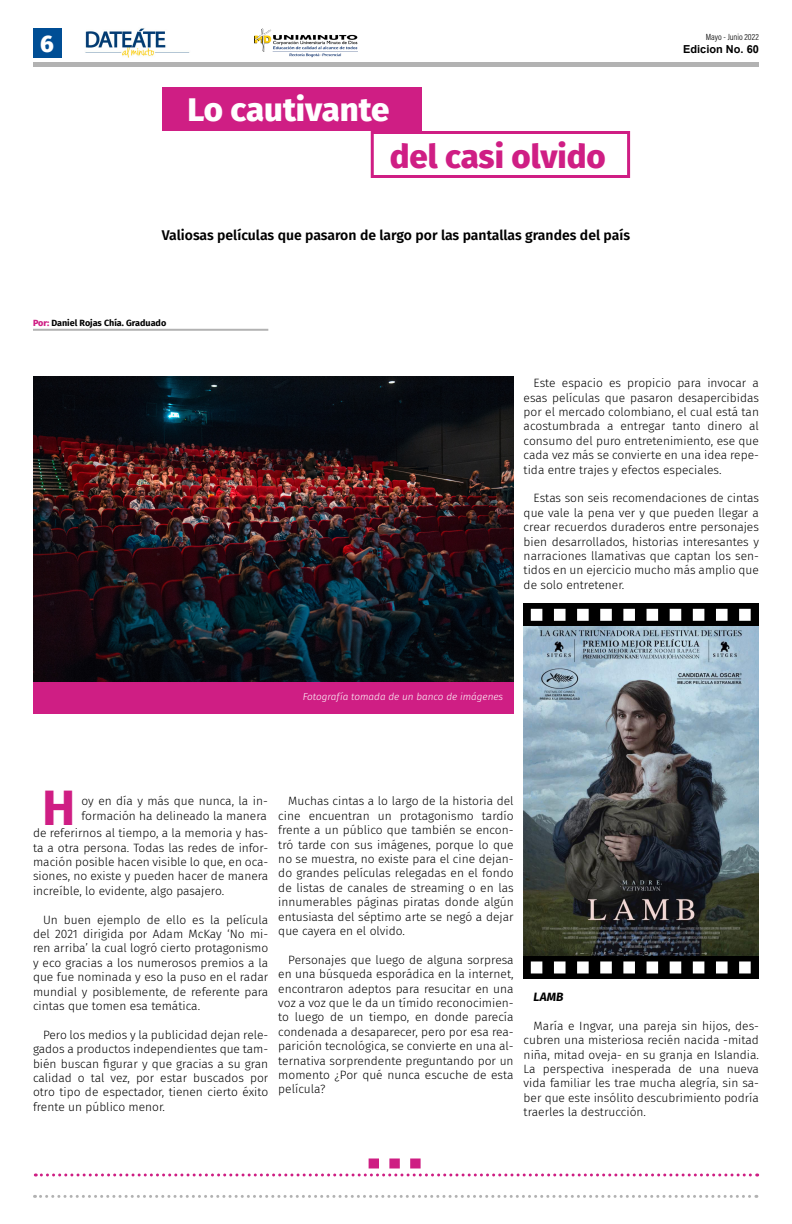
<style>
.page{position:relative;width:792px;height:1224px;background:#fff}
.page>*{position:absolute;margin:0;border:0;box-sizing:border-box;transform-origin:0 0}
.t1{font:700 50px "Fira Sans";color:#cf1e84}
.t2{font:800 33px "Fira Sans";color:#cf1e84}
.t3{font:800 33px "Fira Sans";color:#fff}
.t4{font:800 24px "Fira Sans";color:#fff}
.t5{font:600 14px "Fira Sans";color:#000}
.t6{font:300 12px/14.4px "Fira Sans";color:#000;text-align:justify}
.t7{font:italic 700 12px "Fira Sans";color:#000}
.t8{font:700 11px "Arial";color:#000}
.t9{font:italic 300 10px "Fira Sans";color:#fff}
.t10{font:700 9px "Fira Sans";color:#000}
.t11{font:9px "Acumin Variable Concept";letter-spacing:-.115em;color:#000}
.s1{font-weight:800;color:#cf1e84}
</style>
<div class="page">
<div style="left:33px;top:62px;width:726px;height:5px;background:#b2b2b2"></div>
<div style="left:33px;top:28px;width:29px;height:30px;background:#004e95"></div>
<img style="left:85px;top:28px;width:105px;height:30px">
<svg style="left:41px;top:1195px;width:716px;height:3px"></svg>
<img style="left:254px;top:28px;width:103px;height:30px">
<img style="left:33px;top:376px;width:481px;height:306px">
<div style="left:33px;top:682px;width:481px;height:32px;background:#cf1e84"></div>
<img style="left:524px;top:626px;width:235px;height:330px">
<div style="left:524px;top:604px;width:235px;height:22px;background:#000"></div>
<svg style="left:531px;top:609px;width:220px;height:12px"></svg>
<div style="left:524px;top:956px;width:235px;height:23px;background:#000"></div>
<svg style="left:531px;top:961px;width:220px;height:12px"></svg>
<svg style="left:35px;top:1174px;width:723px;height:2px"></svg>
<svg style="left:369px;top:1158px;width:52px;height:10px"></svg>
<hr style="left:33px;top:329px;width:235px;height:2px;background:#b2b2b2">
<div style="left:162px;top:87px;width:259px;height:44px;background:#cf1e84"></div>
<div style="left:371px;top:131px;width:259px;height:47px;border:3px solid #cf1e84"></div>
<p class="t4" style="left:40px;top:23px;width:15px">6</p>
<p class="t3" style="left:188px;top:81px;width:203px">Lo cautivante</p>
<p class="t2" style="left:390px;top:128px;width:218px">del casi olvido</p>
<p class="t5" style="left:162px;top:224px;width:470px">Valiosas películas que pasaron de largo por las pantallas grandes del país</p>
<p class="t10" style="left:33px;top:316px;width:135px"><span class="s1">Por:</span> Daniel Rojas Chía. Graduado</p>
<p class="t11" style="left:706px;top:30px;width:56px">Mayo - Junio 2022</p>
<p class="t8" style="left:683px;top:41px;width:77px">Edicion No. 60</p>
<p class="t6" style="left:524px;top:376px;width:237px;text-indent:10px">Este espacio es propicio para invocar a esas películas que pasaron desapercibidas por el mercado colombiano, el cual está tan acostumbrada a entregar tanto dinero al consumo del puro entretenimiento, ese que cada vez más se convierte en una idea repe&shy;tida entre trajes y efectos especiales.</p>
<p class="t6" style="left:524px;top:491px;width:237px;text-indent:10px">Estas son seis recomendaciones de cintas que vale la pena ver y que pueden llegar a crear recuerdos duraderos entre personajes bien desarrollados, historias interesantes y narraciones llamativas que captan los sen&shy;tidos en un ejercicio mucho más amplio que de solo entretener.</p>
<p class="t9" style="left:303px;top:690px;width:202px">Fotografía tomada de un banco de imágenes</p>
<p class="t1" style="left:42px;top:766px;width:35px">H</p>
<p class="t6" style="left:82px;top:794px;width:188px">oy en día y más que nunca, la in&shy;formación ha delineado la manera</p>
<p class="t6" style="left:33px;top:826px;width:237px">de referirnos al tiempo, a la memoria y has&shy;ta a otra persona. Todas las redes de infor&shy;mación posible hacen visible lo que, en oca&shy;siones, no existe y pueden hacer de manera increíble, lo evidente, algo pasajero.</p>
<p class="t6" style="left:33px;top:912px;width:237px;text-indent:10px">Un buen ejemplo de ello es la película del 2021 dirigida por Adam McKay ‘No mi&shy;ren arriba’ la cual logró cierto protagonismo y eco gracias a los numerosos premios a la que fue nominada y eso la puso en el radar mundial y posiblemente, de referente para cintas que tomen esa temática.</p>
<p class="t6" style="left:33px;top:1027px;width:237px;text-indent:10px">Pero los medios y la publicidad dejan rele&shy;gados a productos independientes que tam&shy;bién buscan figurar y que gracias a su gran calidad o tal vez, por estar buscados por otro tipo de espectador, tienen cierto éxito frente un público menor.</p>
<p class="t6" style="left:278px;top:794px;width:237px;text-indent:10px">Muchas cintas a lo largo de la historia del cine encuentran un protagonismo tardío frente a un público que también se encon&shy;tró tarde con sus imágenes, porque lo que no se muestra, no existe para el cine dejan&shy;do grandes películas relegadas en el fondo de listas de canales de streaming o en las innumerables páginas piratas donde algún entusiasta del séptimo arte se negó a dejar que cayera en el olvido.</p>
<p class="t6" style="left:278px;top:952px;width:237px;text-indent:10px">Personajes que luego de alguna sorpresa en una búsqueda esporádica en la internet, encontraron adeptos para resucitar en una voz a voz que le da un tímido reconocimien&shy;to luego de un tiempo, en donde parecía condenada a desaparecer, pero por esa rea&shy;parición tecnológica, se convierte en una al&shy;ternativa sorprendente preguntando por un momento ¿Por qué nunca escuche de esta película?</p>
<p class="t7" style="left:534px;top:987px;width:31px">LAMB</p>
<p class="t6" style="left:524px;top:1018px;width:237px;text-indent:10px">María e Ingvar, una pareja sin hijos, des&shy;cubren una misteriosa recién nacida -mitad niña, mitad oveja- en su granja en Islandia.<br>La perspectiva inesperada de una nueva vida familiar les trae mucha alegría, sin sa&shy;ber que este insólito descubrimiento podría traerles la destrucción.</p>
</div>
